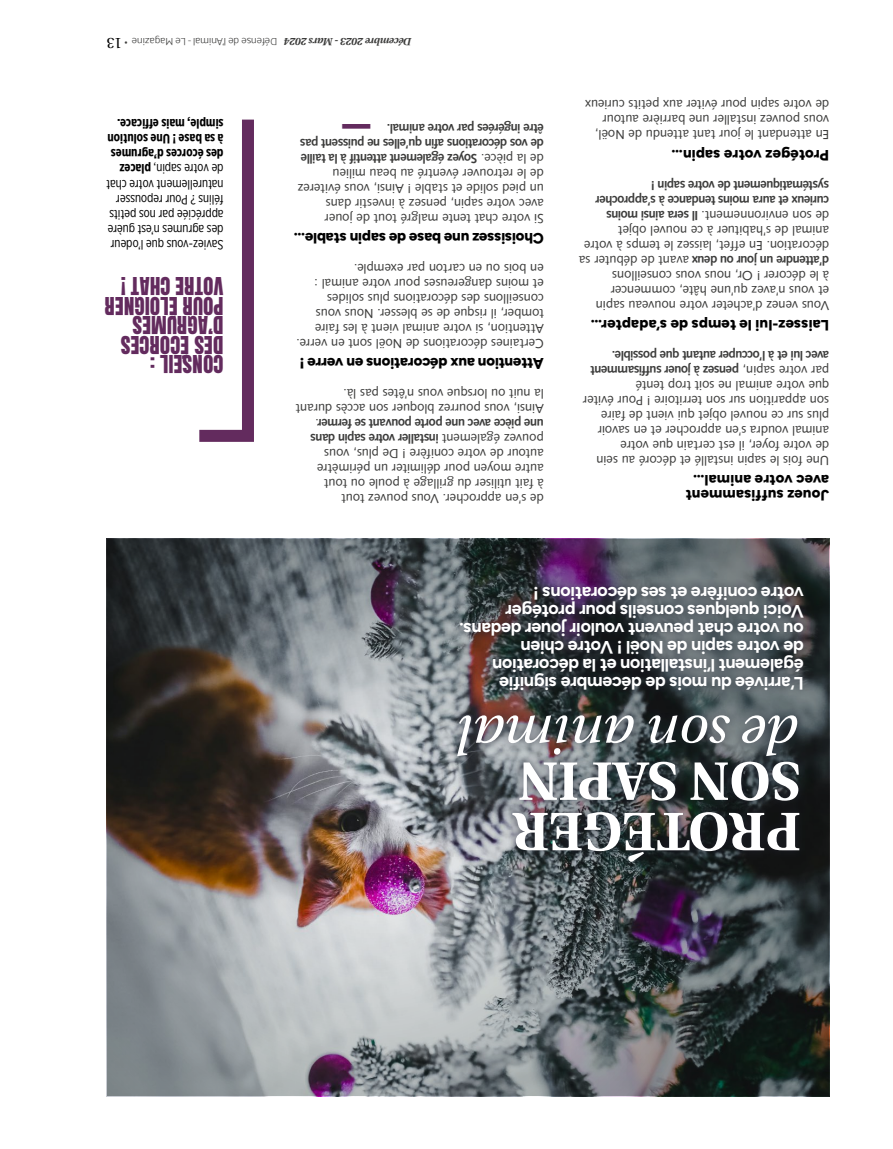
<style>
.page{position:relative;width:893px;height:1149px;background:#fff}
.page>*{position:absolute;margin:0;border:0;box-sizing:border-box;transform-origin:0 0}
.t1{font:700 54px/50.4px "Heuristica";color:#fff}
.t2{font:italic 54px "Heuristica";color:#fff}
.t3{font:21px/19.5px "Anton";letter-spacing:.01em;color:#632b5e}
.t4{font:700 18px/18px "Figtree";letter-spacing:-.02em;color:#fff}
.t5{font:800 15px/15px "Figtree";letter-spacing:-.005em;color:#000}
.t6{font:15px "Heuristica";color:#000}
.t7{font:13.5px/15px "Syntax D";letter-spacing:.01em;color:#3c3c3b}
.t8{font:13.5px/15px "Gotham X Narrow";color:#000}
.t9{font:500 13.5px "Syntax D";letter-spacing:-.03em;color:#3c3c3b}
.t10{font:300 13.5px "Palanquin";color:#3c3c3b}
.t11{font:300 10.5px "Palanquin";letter-spacing:-.02em;color:#3c3c3b}
.t12{font:italic 700 10.5px "Heuristica";letter-spacing:-.02em;color:#3c3c3b}
.t13{font:6.75px "Zapf Dingbats ITC";color:#632b5e;scale:6 1}
.s1{font-weight:700}
.s2{font-weight:500}
</style>
<div class="page">
<img style="left:107px;top:539px;width:722px;height:556px">
<div style="left:452px;top:577px;width:360px;height:122px;background:#232434;opacity:.75"></div>
<div style="left:449px;top:706px;width:358px;height:59px;background:#232434;opacity:.75"></div>
<div style="left:504px;top:751px;width:304px;height:119px;background:#232434;opacity:.75"></div>
<svg style="left:199px;top:119px;width:55px;height:323px"></svg>
<p class="t6" style="left:122px;top:55px;width:17px;rotate:-180deg">13</p>
<p class="t10" style="left:127px;top:51px;width:4px;rotate:-180deg">•</p>
<p class="t11" style="left:277px;top:48px;width:147px;rotate:-180deg">Défense de l’Animal - Le Magazine</p>
<p class="t12" style="left:412px;top:50px;width:129px;rotate:-180deg">Décembre 2023 - Mars 2024</p>
<p class="t8" style="left:224px;top:252px;width:119px;rotate:-180deg">Saviez-vous que l’odeur des agrumes n’est guère appréciée par nos petits félins ? Pour repousser naturellement votre chat de votre sapin, <span class="s1">placez des écorces d’agrumes à sa base ! Une solution simple, mais efficace.</span></p>
<h2 class="t3" style="left:224px;top:372px;width:120px;rotate:-180deg">CONSEIL :<br>DES ÉCORCES<br>D’AGRUMES<br>POUR ÉLOIGNER<br>VOTRE CHAT !</h2>
<p class="t13" style="left:372px;top:129px;width:7px;rotate:-180deg">■</p>
<p class="t9" style="left:544px;top:136px;width:159px;rotate:-180deg">être ingérées par votre animal.</p>
<p class="t7" style="left:544px;top:225px;width:247px;rotate:-180deg">Si votre chat tente malgré tout de jouer avec votre sapin, pensez à investir dans<br>un pied solide et stable ! Ainsi, vous éviterez de le retrouver éventré au beau milieu<br>de la pièce. <span class="s2">Soyez également attentif à la taille de vos décorations afin qu’elles ne puissent pas</span></p>
<p class="t5" style="left:544px;top:246px;width:251px;rotate:-180deg">Choisissez une base de sapin stable…</p>
<p class="t7" style="left:544px;top:351px;width:249px;rotate:-180deg">Certaines décorations de Noël sont en verre.<br>Attention, si votre animal vient à les faire tomber, il risque de se blesser. Nous vous conseillons des décorations plus solides<br>et moins dangereuses pour votre animal :<br>en bois ou en carton par exemple.</p>
<p class="t5" style="left:544px;top:371px;width:245px;rotate:-180deg">Attention aux décorations en verre !</p>
<p class="t7" style="left:544px;top:506px;width:249px;rotate:-180deg">de s’en approcher. Vous pouvez tout<br>à fait utiliser du grillage à poule ou tout autre moyen pour délimiter un périmètre autour de votre conifère ! De plus, vous pouvez également <span class="s2">installer votre sapin dans une pièce avec une porte pouvant se fermer</span>.<br>Ainsi, vous pourrez bloquer son accès durant la nuit ou lorsque vous n’êtes pas là.</p>
<p class="t7" style="left:829px;top:142px;width:246px;rotate:-180deg">En attendant le jour tant attendu de Noël, vous pouvez installer une barrière autour<br>de votre sapin pour éviter aux petits curieux</p>
<p class="t5" style="left:829px;top:163px;width:159px;rotate:-180deg">Protégez votre sapin…</p>
<p class="t7" style="left:829px;top:312px;width:252px;rotate:-180deg">Vous venez d’acheter votre nouveau sapin<br>et vous n’avez qu’une hâte, commencer<br>à le décorer ! Or, nous vous conseillons <span class="s2">d’attendre un jour ou deux</span> avant de débuter sa décoration. En effet, laissez le temps à votre animal de s’habituer à ce nouvel objet<br>de son environnement. <span class="s2">Il sera ainsi moins curieux et aura moins tendance à s’approcher systématiquement de votre sapin !</span></p>
<p class="t5" style="left:829px;top:333px;width:240px;rotate:-180deg">Laissez-lui le temps de s’adapter…</p>
<p class="t7" style="left:829px;top:467px;width:248px;rotate:-180deg">Une fois le sapin installé et décoré au sein de votre foyer, il est certain que votre animal voudra s’en approcher et en savoir plus sur ce nouvel objet qui vient de faire son apparition sur son territoire ! Pour éviter que votre animal ne soit trop tenté<br>par votre sapin, <span class="s2">pensez à jouer suffisamment avec lui et à l’occuper autant que possible.</span></p>
<p class="t5" style="left:829px;top:503px;width:145px;rotate:-180deg">Jouez suffisamment avec votre animal…</p>
<h3 class="t4" style="left:804px;top:692px;width:346px;rotate:-180deg">L’arrivée du mois de décembre signifie également l’installation et la décoration<br>de votre sapin de Noël ! Votre chien<br>ou votre chat peuvent vouloir jouer dedans.<br>Voici quelques conseils pour protéger votre conifère et ses décorations !</h3>
<h1 class="t2" style="left:801px;top:775px;width:342px;rotate:-180deg">de son animal</h1>
<h1 class="t1" style="left:801px;top:858px;width:290px;rotate:-180deg">PROTÉGER<br>SON SAPIN</h1>
</div>
